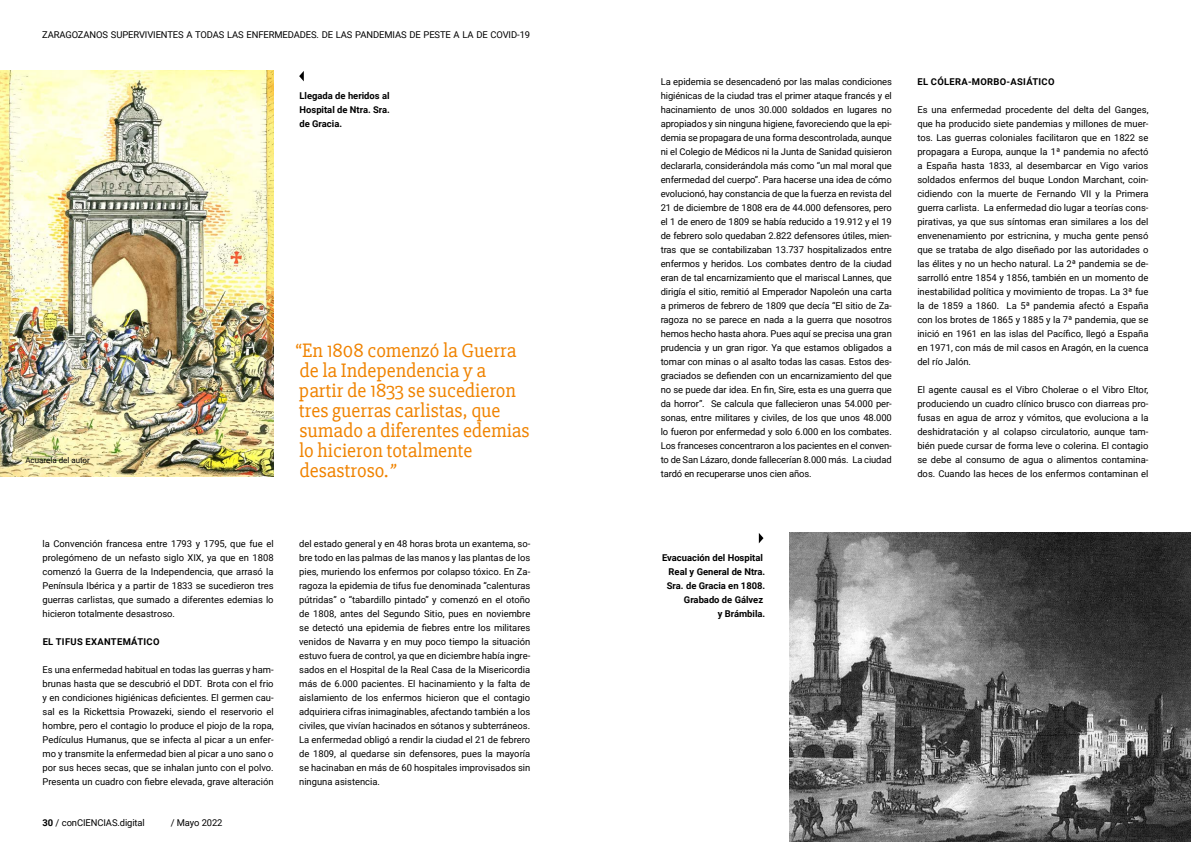
<style>
.page{position:relative;width:1191px;height:842px;background:#fff}
.page>*{position:absolute;margin:0;border:0;box-sizing:border-box;transform-origin:0 0}
.t1{font:20px/20px "Slabo 27 px";color:#f08300}
.t2{font:9.4px/14px "Roboto";color:#000;text-align:justify}
.t3{font:700 9.4px/14px "Roboto";color:#000;text-align:justify}
.t4{font:700 9.4px "Roboto";letter-spacing:.035em;color:#000}
.t5{font:8px "Roboto";color:#000}
.s1{font-style:italic}
.s2{font-weight:700}
</style>
<div class="page">
<img style="left:0;top:71px;width:274px;height:406px">
<svg style="left:299px;top:71px;width:5px;height:10px"></svg>
<img style="left:789px;top:533px;width:402px;height:309px">
<svg style="left:759px;top:533px;width:4px;height:10px"></svg>
<p class="t2" style="left:42px;top:28px;width:489px">ZARAGOZANOS SUPERVIVIENTES A TODAS LAS ENFERMEDADES. DE LAS PANDEMIAS DE PESTE A LA DE COVID-19</p>
<p class="t3" style="left:299px;top:88px;width:92px">Llegada de heridos al Hospital de Ntra. Sra. de Gracia.</p>
<p class="t5" style="left:25px;top:454px;width:66px">Acuarela del autor</p>
<p class="t1" style="left:295px;top:340px;width:236px">“En 1808 comenzó la Guerra de la Independencia y a partir de 1833 se sucedieron tres guerras carlistas, que sumado a diferentes edemias lo hicieron totalmente desastroso.<span class="s1">”</span></p>
<p class="t2" style="left:43px;top:536px;width:233px">la Convención francesa entre 1793 y 1795, que fue el prolegómeno de un nefasto siglo XIX, ya que en 1808 comenzó la Guerra de la Independencia, que arrasó la Península Ibérica y a partir de 1833 se sucedieron tres guerras carlistas, que sumado a diferentes edemias lo hicieron totalmente desastroso.</p>
<p class="t4" style="left:43px;top:635px;width:118px">EL TIFUS EXANTEMÁTICO</p>
<p class="t2" style="left:43px;top:662px;width:233px">Es una enfermedad habitual en todas las guerras y ham&shy;brunas hasta que se descubrió el DDT. Brota con el frio y en condiciones higiénicas deficientes. El germen cau&shy;sal es la Rickettsia Prowazeki, siendo el reservorio el hombre, pero el contagio lo produce el piojo de la ropa, Pedículus Humanus, que se infecta al picar a un enfer&shy;mo y transmite la enfermedad bien al picar a uno sano o por sus heces secas, que se inhalan junto con el polvo.<br>Presenta un cuadro con fiebre elevada, grave alteración</p>
<p class="t2" style="left:43px;top:816px;width:104px"><span class="s2">30</span> / conCIENCIAS.digital</p>
<p class="t2" style="left:171px;top:816px;width:53px">/ Mayo 2022</p>
<p class="t2" style="left:299px;top:536px;width:233px">del estado general y en 48 horas brota un exantema, so&shy;bre todo en las palmas de las manos y las plantas de los pies, muriendo los enfermos por colapso tóxico. En Za&shy;ragoza la epidemia de tifus fue denominada “calenturas pútridas” o “tabardillo pintado” y comenzó en el otoño de 1808, antes del Segundo Sitio, pues en noviembre se detectó una epidemia de fiebres entre los militares venidos de Navarra y en muy poco tiempo la situación estuvo fuera de control, ya que en diciembre había ingre&shy;sados en el Hospital de la Real Casa de la Misericordia más de 6.000 pacientes. El hacinamiento y la falta de aislamiento de los enfermos hicieron que el contagio adquiriera cifras inimaginables, afectando también a los civiles, que vivían hacinados en sótanos y subterráneos.<br>La enfermedad obligó a rendir la ciudad el 21 de febrero de 1809, al quedarse sin defensores, pues la mayoría se hacinaban en más de 60 hospitales improvisados sin ninguna asistencia.</p>
<p class="t2" style="left:660px;top:74px;width:233px">La epidemia se desencadenó por las malas condiciones higiénicas de la ciudad tras el primer ataque francés y el hacinamiento de unos 30.000 soldados en lugares no apropiados y sin ninguna higiene, favoreciendo que la epi&shy;demia se propagara de una forma descontrolada, aunque ni el Colegio de Médicos ni la Junta de Sanidad quisieron declararla, considerándola más como “un mal moral que enfermedad del cuerpo”. Para hacerse una idea de cómo evolucionó, hay constancia de que la fuerza en revista del 21 de diciembre de 1808 era de 44.000 defensores, pero el 1 de enero de 1809 se había reducido a 19.912 y el 19 de febrero solo quedaban 2.822 defensores útiles, mien&shy;tras que se contabilizaban 13.737 hospitalizados entre enfermos y heridos. Los combates dentro de la ciudad eran de tal encarnizamiento que el mariscal Lannes, que dirigía el sitio, remitió al Emperador Napoleón una carta a primeros de febrero de 1809 que decía “El sitio de Za&shy;ragoza no se parece en nada a la guerra que nosotros hemos hecho hasta ahora. Pues aquí se precisa una gran prudencia y un gran rigor. Ya que estamos obligados a tomar con minas o al asalto todas las casas. Estos des&shy;graciados se defienden con un encarnizamiento del que no se puede dar idea. En fin, Sire, esta es una guerra que da horror”. Se calcula que fallecieron unas 54.000 per&shy;sonas, entre militares y civiles, de los que unos 48.000 lo fueron por enfermedad y solo 6.000 en los combates.<br>Los franceses concentraron a los pacientes en el conven&shy;to de San Lázaro, donde fallecerían 8.000 más. La ciudad tardó en recuperarse unos cien años.</p>
<p class="t4" style="left:917px;top:75px;width:139px">EL CÓLERA-MORBO-ASIÁTICO</p>
<p class="t2" style="left:917px;top:102px;width:233px">Es una enfermedad procedente del delta del Ganges, que ha producido siete pandemias y millones de muer&shy;tos. Las guerras coloniales facilitaron que en 1822 se propagara a Europa, aunque la 1ª pandemia no afectó a España hasta 1833, al desembarcar en Vigo varios soldados enfermos del buque London Marchant, coin&shy;cidiendo con la muerte de Fernando VII y la Primera guerra carlista. La enfermedad dio lugar a teorías cons&shy;pirativas, ya que sus síntomas eran similares a los del envenenamiento por estricnina, y mucha gente pensó que se trataba de algo diseñado por las autoridades o las élites y no un hecho natural. La 2ª pandemia se de&shy;sarrolló entre 1854 y 1856, también en un momento de inestabilidad política y movimiento de tropas. La 3ª fue la de 1859 a 1860. La 5ª pandemia afectó a España con los brotes de 1865 y 1885 y la 7ª pandemia, que se inició en 1961 en las islas del Pacífico, llegó a España en 1971, con más de mil casos en Aragón, en la cuenca del río Jalón.</p>
<p class="t2" style="left:917px;top:382px;width:233px">El agente causal es el Vibro Cholerae o el Vibro Eltor, produciendo un cuadro clínico brusco con diarreas pro&shy;fusas en agua de arroz y vómitos, que evoluciona a la deshidratación y al colapso circulatorio, aunque tam&shy;bién puede cursar de forma leve o colerina. El contagio se debe al consumo de agua o alimentos contamina&shy;dos. Cuando las heces de los enfermos contaminan el</p>
<p class="t3" style="left:662px;top:550px;width:105px;text-align:right">Evacuación del Hospital<br>Real y General de Ntra.<br>Sra. de Gracia en 1808.<br>Grabado de Gálvez<br>y Brámbila.</p>
</div>
